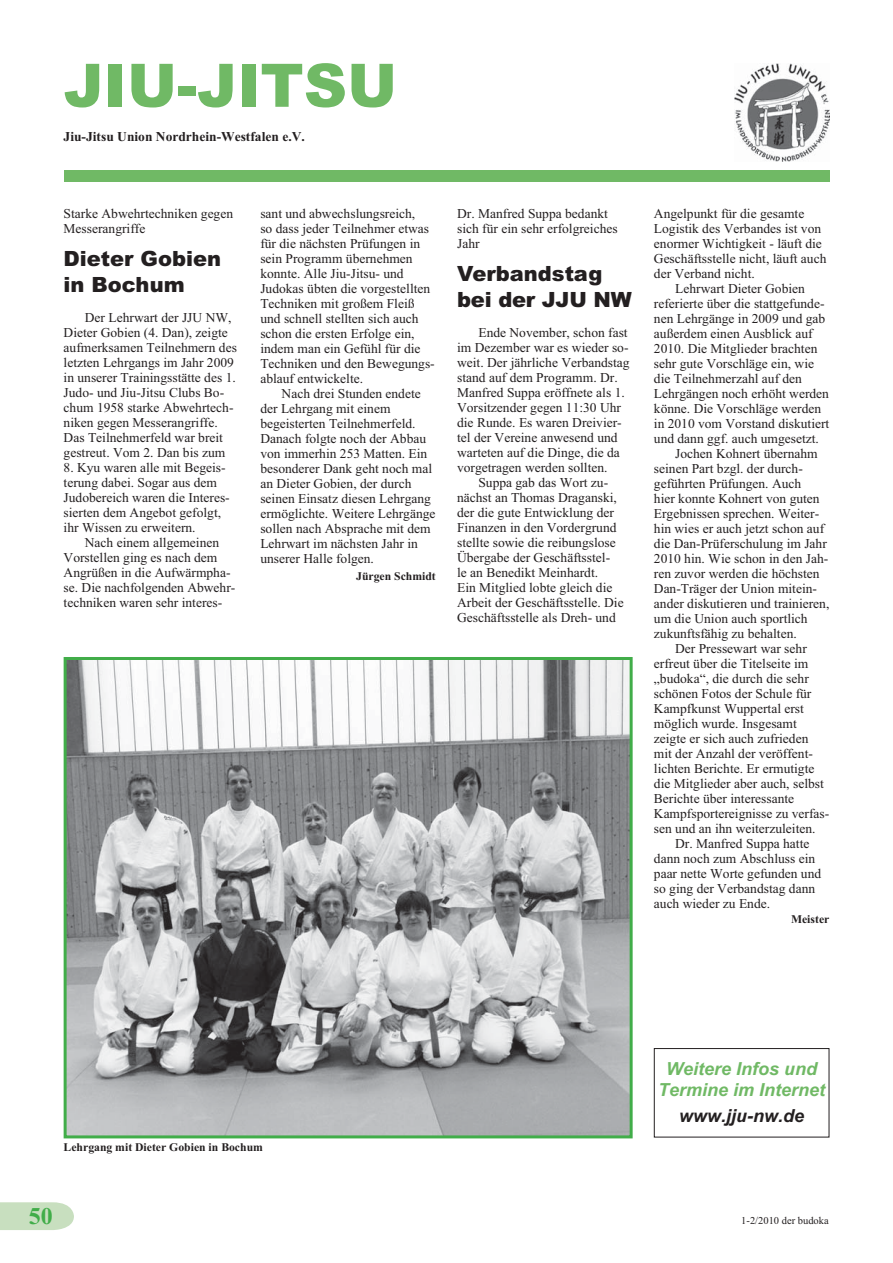
<style>
.page{position:relative;width:893px;height:1263px;background:#fff}
.page>*{position:absolute;margin:0;border:0;box-sizing:border-box;transform-origin:0 0}
.t1{font:900 60px "Arial";color:#70b965}
.t2{font:700 24px "Times New Roman";color:#41ad49}
.t3{font:900 21px/25.2px "Arial";color:#231f20}
.t4{font:italic 700 18px/21.6px "Arial";color:#70b965;text-align:center}
.t5{font:italic 700 18px "Arial";color:#231f20}
.t6{font:13.5px/15px "Times New Roman";color:#231f20}
.t7{font:700 13.5px "Times New Roman";color:#231f20}
.t8{font:700 11.7px "Times New Roman";color:#231f20}
.t9{font:10.5px "Times New Roman";color:#231f20}
</style>
<div class="page">
<svg style="left:0;top:1202px;width:74px;height:28px;background:#cbe1c3"></svg>
<div style="left:654px;top:1048px;width:175px;height:89px;border:1px solid #231f20"></div>
<img style="left:734px;top:64px;width:95px;height:98px">
<div style="left:64px;top:170px;width:765px;height:12px;background:#70b965"></div>
<img style="left:68px;top:661px;width:560px;height:473px">
<div style="left:64px;top:657px;width:568px;height:481px;border:3px solid #41ad49"></div>
<h1 class="t1" style="left:64px;top:64px;width:335px">JIU-JITSU</h1>
<p class="t7" style="left:64px;top:132px;width:243px">Jiu-Jitsu Union Nordrhein-Westfalen e.V.</p>
<p class="t6" style="left:64px;top:207px;width:171px">Starke Abwehrtechniken gegen<br>Messerangriffe</p>
<h3 class="t3" style="left:64px;top:249px;width:159px">Dieter Gobien in Bochum</h3>
<p class="t6" style="left:64px;top:311px;width:175px;text-indent:21px">Der Lehrwart der JJU NW,<br>Dieter Gobien (4. Dan), zeigte aufmerksamen Teilnehmern des letzten Lehrgangs im Jahr 2009 in unserer Trainingsstätte des 1.<br>Judo- und Jiu-Jitsu Clubs Bo&shy;chum 1958 starke Abwehrtech&shy;niken gegen Messerangriffe.<br>Das Teilnehmerfeld war breit gestreut. Vom 2. Dan bis zum</p>
<p class="t6" style="left:64px;top:461px;width:168px">8. Kyu waren alle mit Begeis&shy;terung dabei. Sogar aus dem<br>Judobereich waren die Interes&shy;sierten dem Angebot gefolgt, ihr Wissen zu erweitern.</p>
<p class="t6" style="left:64px;top:536px;width:173px;text-indent:21px">Nach einem allgemeinen<br>Vorstellen ging es nach dem<br>Angrüßen in die Aufwärmpha&shy;se. Die nachfolgenden Abwehr&shy;techniken waren sehr interes-</p>
<p class="t6" style="left:260px;top:207px;width:176px">sant und abwechslungsreich,<br>so dass jeder Teilnehmer etwas für die nächsten Prüfungen in sein Programm übernehmen konnte. Alle Jiu-Jitsu- und<br>Judokas übten die vorgestellten<br>Techniken mit großem Fleiß und schnell stellten sich auch schon die ersten Erfolge ein, indem man ein Gefühl für die<br>Techniken und den Bewegungs&shy;ablauf entwickelte.</p>
<p class="t6" style="left:260px;top:387px;width:177px;text-indent:21px">Nach drei Stunden endete der Lehrgang mit einem begeisterten Teilnehmerfeld.<br>Danach folgte noch der Abbau von immerhin 253 Matten. Ein besonderer Dank geht noch mal an Dieter Gobien, der durch seinen Einsatz diesen Lehrgang ermöglichte. Weitere Lehrgänge sollen nach Absprache mit dem<br>Lehrwart im nächsten Jahr in unserer Halle folgen.</p>
<p class="t8" style="left:356px;top:572px;width:81px">Jürgen Schmidt</p>
<p class="t6" style="left:457px;top:207px;width:162px">Dr. Manfred Suppa bedankt sich für ein sehr erfolgreiches<br>Jahr</p>
<h3 class="t3" style="left:457px;top:264px;width:176px">Verbandstag bei der JJU NW</h3>
<p class="t6" style="left:478px;top:326px;width:151px">Ende November, schon fast</p>
<p class="t6" style="left:457px;top:341px;width:173px">im Dezember war es wieder so-</p>
<p class="t6" style="left:457px;top:356px;width:174px">weit. Der jährliche Verbandstag</p>
<p class="t6" style="left:457px;top:371px;width:162px">stand auf dem Programm. Dr.</p>
<p class="t6" style="left:457px;top:386px;width:169px">Manfred Suppa eröffnete als 1.</p>
<p class="t6" style="left:457px;top:401px;width:165px">Vorsitzender gegen 11:30 Uhr</p>
<p class="t6" style="left:457px;top:416px;width:166px">die Runde. Es waren Dreivier-</p>
<p class="t6" style="left:457px;top:431px;width:162px">tel der Vereine anwesend und</p>
<p class="t6" style="left:457px;top:446px;width:164px">warteten auf die Dinge, die da</p>
<p class="t6" style="left:457px;top:461px;width:152px">vorgetragen werden sollten.</p>
<p class="t6" style="left:478px;top:476px;width:131px">Suppa gab das Wort zu-</p>
<p class="t6" style="left:457px;top:491px;width:161px">nächst an Thomas Draganski,</p>
<p class="t6" style="left:457px;top:506px;width:158px">der die gute Entwicklung der</p>
<p class="t6" style="left:457px;top:521px;width:161px">Finanzen in den Vordergrund</p>
<p class="t6" style="left:457px;top:536px;width:160px">stellte sowie die reibungslose</p>
<p class="t6" style="left:457px;top:551px;width:154px">Übergabe der Geschäftsstel-</p>
<p class="t6" style="left:457px;top:566px;width:142px">le an Benedikt Meinhardt.</p>
<p class="t6" style="left:457px;top:581px;width:157px">Ein Mitglied lobte gleich die</p>
<p class="t6" style="left:457px;top:596px;width:168px">Arbeit der Geschäftsstelle. Die</p>
<p class="t6" style="left:457px;top:611px;width:160px">Geschäftsstelle als Dreh- und</p>
<p class="t6" style="left:654px;top:207px;width:152px">Angelpunkt für die gesamte</p>
<p class="t6" style="left:654px;top:222px;width:169px">Logistik des Verbandes ist von</p>
<p class="t6" style="left:654px;top:237px;width:169px">enormer Wichtigkeit - läuft die</p>
<p class="t6" style="left:654px;top:252px;width:174px">Geschäftsstelle nicht, läuft auch</p>
<p class="t6" style="left:654px;top:267px;width:102px">der Verband nicht.</p>
<p class="t6" style="left:675px;top:282px;width:131px">Lehrwart Dieter Gobien</p>
<p class="t6" style="left:654px;top:297px;width:172px">referierte über die stattgefunde-</p>
<p class="t6" style="left:654px;top:312px;width:173px">nen Lehrgänge in 2009 und gab</p>
<p class="t6" style="left:654px;top:327px;width:160px">außerdem einen Ausblick auf</p>
<p class="t6" style="left:654px;top:342px;width:165px">2010. Die Mitglieder brachten</p>
<p class="t6" style="left:654px;top:357px;width:162px">sehr gute Vorschläge ein, wie</p>
<p class="t6" style="left:654px;top:372px;width:150px">die Teilnehmerzahl auf den</p>
<p class="t6" style="left:654px;top:387px;width:177px">Lehrgängen noch erhöht werden</p>
<p class="t6" style="left:654px;top:402px;width:169px">könne. Die Vorschläge werden</p>
<p class="t6" style="left:654px;top:417px;width:177px">in 2010 vom Vorstand diskutiert</p>
<p class="t6" style="left:654px;top:432px;width:166px">und dann ggf. auch umgesetzt.</p>
<p class="t6" style="left:675px;top:447px;width:144px">Jochen Kohnert übernahm</p>
<p class="t6" style="left:654px;top:462px;width:150px">seinen Part bzgl. der durch-</p>
<p class="t6" style="left:654px;top:477px;width:149px">geführten Prüfungen. Auch</p>
<p class="t6" style="left:654px;top:492px;width:167px">hier konnte Kohnert von guten</p>
<p class="t6" style="left:654px;top:507px;width:167px">Ergebnissen sprechen. Weiter-</p>
<p class="t6" style="left:654px;top:522px;width:172px">hin wies er auch jetzt schon auf</p>
<p class="t6" style="left:654px;top:537px;width:174px">die Dan-Prüferschulung im Jahr</p>
<p class="t6" style="left:654px;top:552px;width:176px">2010 hin. Wie schon in den Jah-</p>
<p class="t6" style="left:654px;top:567px;width:167px">ren zuvor werden die höchsten</p>
<p class="t6" style="left:654px;top:582px;width:165px">Dan-Träger der Union mitein-</p>
<p class="t6" style="left:654px;top:597px;width:177px">ander diskutieren und trainieren,</p>
<p class="t6" style="left:654px;top:612px;width:155px">um die Union auch sportlich</p>
<p class="t6" style="left:654px;top:627px;width:144px">zukunftsfähig zu behalten.</p>
<p class="t6" style="left:675px;top:642px;width:133px">Der Pressewart war sehr</p>
<p class="t6" style="left:654px;top:657px;width:156px">erfreut über die Titelseite im</p>
<p class="t6" style="left:654px;top:672px;width:156px">„budoka“, die durch die sehr</p>
<p class="t6" style="left:654px;top:687px;width:159px">schönen Fotos der Schule für</p>
<p class="t6" style="left:654px;top:702px;width:151px">Kampfkunst Wuppertal erst</p>
<p class="t6" style="left:654px;top:717px;width:144px">möglich wurde. Insgesamt</p>
<p class="t6" style="left:654px;top:732px;width:156px">zeigte er sich auch zufrieden</p>
<p class="t6" style="left:654px;top:747px;width:160px">mit der Anzahl der veröffent-</p>
<p class="t6" style="left:654px;top:762px;width:162px">lichten Berichte. Er ermutigte</p>
<p class="t6" style="left:654px;top:777px;width:171px">die Mitglieder aber auch, selbst</p>
<p class="t6" style="left:654px;top:792px;width:142px">Berichte über interessante</p>
<p class="t6" style="left:654px;top:807px;width:177px">Kampfsportereignisse zu verfas-</p>
<p class="t6" style="left:654px;top:822px;width:163px">sen und an ihn weiterzuleiten.</p>
<p class="t6" style="left:675px;top:837px;width:136px">Dr. Manfred Suppa hatte</p>
<p class="t6" style="left:654px;top:852px;width:163px">dann noch zum Abschluss ein</p>
<p class="t6" style="left:654px;top:867px;width:169px">paar nette Worte gefunden und</p>
<p class="t6" style="left:654px;top:882px;width:163px">so ging der Verbandstag dann</p>
<p class="t6" style="left:654px;top:897px;width:118px">auch wieder zu Ende.</p>
<p class="t8" style="left:791px;top:915px;width:40px">Meister</p>
<p class="t8" style="left:64px;top:1143px;width:201px">Lehrgang mit Dieter Gobien in Bochum</p>
<h3 class="t4" style="left:658px;top:1060px;width:169px">Weitere Infos und<br>Termine im Internet</h3>
<h3 class="t5" style="left:679px;top:1109px;width:127px">www.jju-nw.de</h3>
<h2 class="t2" style="left:29px;top:1208px;width:25px">50</h2>
<p class="t9" style="left:741px;top:1217px;width:89px">1-2/2010 der budoka</p>
</div>
